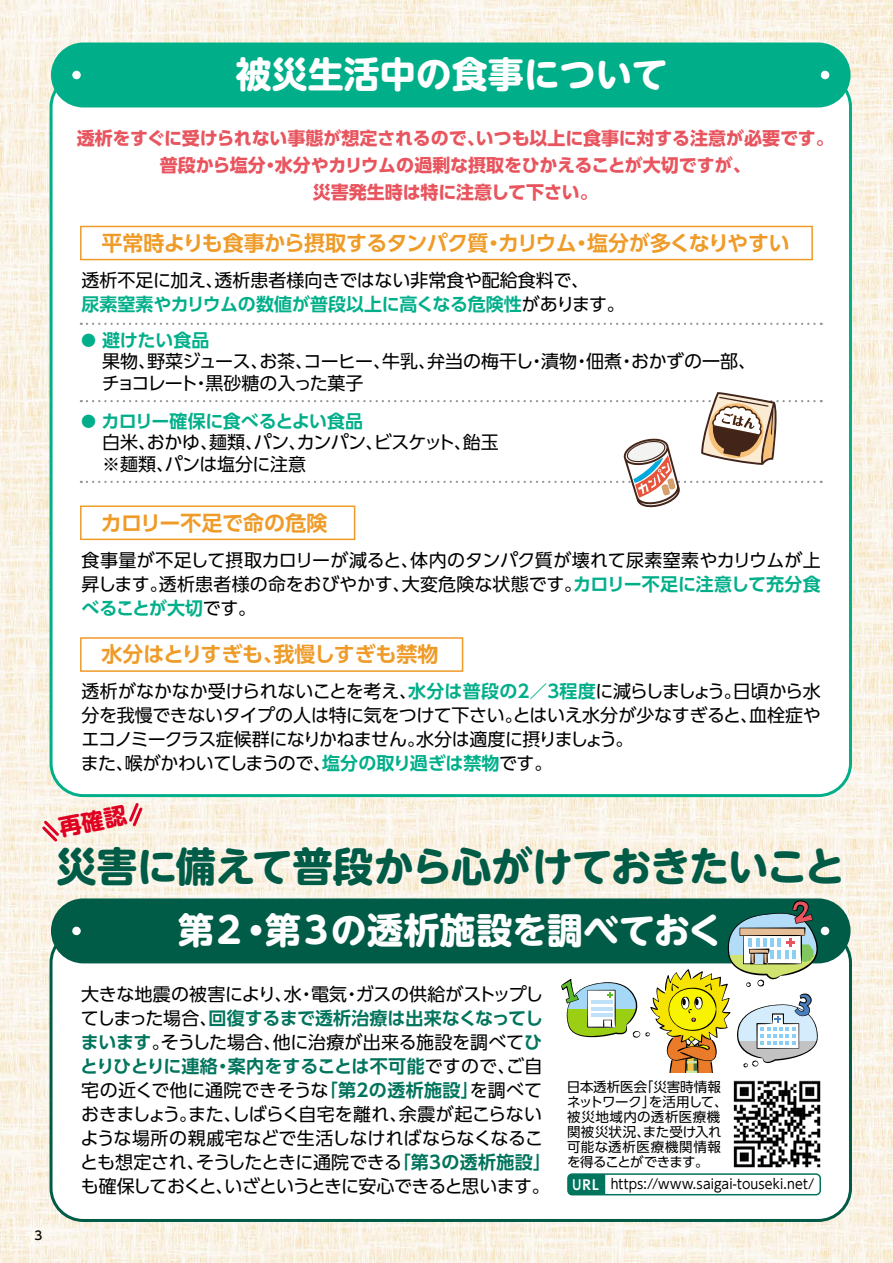
<style>
.page{position:relative;width:893px;height:1263px;background:#fff}
.page>*{position:absolute;margin:0;border:0;box-sizing:border-box;transform-origin:0 0}
.t1{font:700 40.5px "UD Shin M Go Pro";letter-spacing:-.03em;color:#005b47}
.t2{font:700 36px "UD Shin M Go Pro";letter-spacing:-.02em;color:#fff}
.t3{font:700 36px "UD Shin M Go Pro";color:#fff}
.t4{font:700 21px "UD Shin Go Pro De";letter-spacing:-.035em;color:#ef9b28}
.t5{font:700 21px "UD Shin Go Pro De";letter-spacing:-.01em;color:#ef9b28}
.t6{font:18px/24px "UD Shin Go Pro";letter-spacing:-.015em;color:#000}
.t7{font:700 18px/27px "UD Shin Go Pro";letter-spacing:-.005em;color:#e8555f;text-align:center}
.t8{font:18px/24px "UD Shin Go Pro";letter-spacing:.005em;color:#000}
.t9{font:700 18px "UD Shin Go Pro De";color:#00745c}
.t10{font:700 18px "UD Shin Go Pro De";letter-spacing:-.01em;color:#00af8a}
.t11{font:700 18px "UD Shin Go Pro De";letter-spacing:-.035em;color:#00af8a}
.t12{font:15px "UD Shin Go Pro";color:#00af8a}
.t13{font:13.5px/15px "UD Shin Go Pro";letter-spacing:.01em;color:#000}
.t14{font:13.5px "UD Shin Go Pro";letter-spacing:.01em;color:#000;scale:.93 1}
.t15{font:500 12px "UD Shin Go Pro";color:#000}
.s1{font-family:"UD Shin Go Pro";font-weight:400;color:#000}
.s2{font-family:"UD Shin Go Pro De";font-weight:700;color:#00af8a}
.s3{font-family:"UD Shin Go Pro De";font-weight:700;color:#00745c}
.s4{font-family:"UD Shin Go Pro De";font-weight:700;color:#fff}
</style>
<div class="page">
<img style="left:0;top:0;width:893px;height:1263px">
<div style="left:51px;top:930px;width:799px;height:290px;background:#fff;border-radius:32px"></div>
<div style="left:50px;top:929px;width:802px;height:293px;border:3px solid #005b47;border-radius:32px"></div>
<div style="left:51px;top:898px;width:799px;height:65px;background:#005b47;border-radius:32px"></div>
<div style="left:72px;top:927px;width:9px;height:8px;background:#fff;border-radius:50%"></div>
<div style="left:821px;top:927px;width:8px;height:8px;background:#fff;border-radius:50%"></div>
<div style="left:51px;top:75px;width:799px;height:721px;background:#fff;border-radius:32px"></div>
<div style="left:80px;top:226px;width:733px;height:34px;border:2px solid #ef9b28"></div>
<div style="left:80px;top:505px;width:275px;height:35px;border:2px solid #ef9b28"></div>
<div style="left:80px;top:637px;width:383px;height:35px;border:2px solid #ef9b28"></div>
<svg style="left:81px;top:323px;width:741px;height:2px"></svg>
<div style="left:51px;top:43px;width:800px;height:64px;background:#00af8a;border-radius:32px"></div>
<div style="left:72px;top:71px;width:9px;height:8px;background:#fff;border-radius:50%"></div>
<div style="left:821px;top:71px;width:8px;height:8px;background:#fff;border-radius:50%"></div>
<svg style="left:561px;top:900px;width:257px;height:172px"></svg>
<div style="left:567px;top:1173px;width:254px;height:22px;border:2px solid #00745c;border-radius:4px"></div>
<svg style="left:568px;top:1174px;width:37px;height:21px"></svg>
<img style="left:733px;top:1080px;width:87px;height:87px">
<svg style="left:81px;top:392px;width:741px;height:116px"></svg>
<svg style="left:40px;top:800px;width:105px;height:44px;background:#f8e5d8"></svg>
<h2 class="t3" style="left:236px;top:45px;width:433px">被災生活中の食事について</h2>
<p class="t7" style="left:77px;top:124px;width:759px">透析をすぐに受けられない事態が想定されるので、いつも以上に食事に対する注意が必要です。普段から塩分・水分やカリウムの過剰な摂取をひかえることが大切ですが、<br>災害発生時は特に注意して下さい。</p>
<p class="t4" style="left:102px;top:226px;width:690px">平常時よりも食事から摂取するタンパク質・カリウム・塩分が多くなりやすい</p>
<p class="t6" style="left:82px;top:268px;width:509px">透析不足に加え、透析患者様向きではない非常食や配給食料で、</p>
<p class="t10" style="left:82px;top:290px;width:545px">尿素窒素やカリウムの数値が普段以上に高くなる危険性<span class="s1">があります。</span></p>
<p class="t10" style="left:102px;top:325px;width:109px">避けたい食品</p>
<p class="t6" style="left:102px;top:350px;width:656px;line-height:21.8px">果物、野菜ジュース、お茶、コーヒー、牛乳、弁当の梅干し・漬物・佃煮・おかずの一部、チョコレート・黒砂糖の入った菓子</p>
<p class="t12" style="left:81px;top:328px;width:16px">●</p>
<p class="t10" style="left:102px;top:406px;width:263px">カロリー確保に食べるとよい食品</p>
<p class="t6" style="left:102px;top:431px;width:398px;line-height:21.8px">白米、おかゆ、麺類、パン、カンパン、ビスケット、飴玉※麺類、パンは塩分に注意</p>
<p class="t12" style="left:81px;top:409px;width:16px">●</p>
<p class="t5" style="left:101px;top:506px;width:228px">カロリー不足で命の危険</p>
<p class="t8" style="left:82px;top:547px;width:741px">食事量が不足して摂取カロリーが減ると、体内のタンパク質が壊れて尿素窒素やカリウムが上昇します。透析患者様の命をおびやかす、大変危険な状態です。<span class="s2">カロリー不足に注意して充分食</span></p>
<p class="t11" style="left:82px;top:593px;width:176px">べることが大切<span class="s1">です。</span></p>
<p class="t5" style="left:102px;top:637px;width:338px">水分はとりすぎも、我慢しすぎも禁物</p>
<p class="t6" style="left:81px;top:679px;width:741px">透析がなかなか受けられないことを考え、<span class="s2">水分は普段の２／３程度</span>に減らしましょう。日頃から水分を我慢できないタイプの人は特に気をつけて下さい。とはいえ水分が少なすぎると、血栓症やエコノミークラス症候群になりかねません。水分は適度に摂りましょう。<br>また、喉がかわいてしまうので、<span class="s2">塩分の取り過ぎは禁物</span>です。</p>
<p class="t15" style="left:35px;top:1225px;width:9px">3</p>
<h1 class="t1" style="left:56px;top:833px;width:790px">災害に備えて普段から心がけておきたいこと</h1>
<h2 class="t2" style="left:178px;top:901px;width:547px">第２・第３の透析施設を調べておく</h2>
<p class="t6" style="left:81px;top:982px;width:463px">大きな地震の被害により、水・電気・ガスの供給がストップし</p>
<p class="t9" style="left:81px;top:1004px;width:463px"><span class="s1">てしまった場合、</span>回復するまで透析治療は出来なくなってし</p>
<p class="t6" style="left:81px;top:1030px;width:463px"><span class="s3">まいます</span>。そうした場合、他に治療が出来る施設を調べて<span class="s3">ひ</span></p>
<p class="t9" style="left:80px;top:1052px;width:463px">とりひとりに連絡・案内をすることは不可能<span class="s1">ですので、ご自</span></p>
<p class="t6" style="left:80px;top:1078px;width:472px">宅の近くで他に通院できそうな<span class="s3">「第2の透析施設」</span>を調べておきましょう。また、しばらく自宅を離れ、余震が起こらないような場所の親戚宅などで生活しなければならなくなることも想定され、そうしたときに通院できる<span class="s3">「第3の透析施設」</span>も確保しておくと、いざというときに安心できると思います。</p>
<p class="t13" style="left:567px;top:1079px;width:162px">日本透析医会「災害時情報ネットワーク」を活用して、被災地域内の透析医療機関被災状況、また受け入れ可能な透析医療機関情報を得ることができます。</p>
<p class="t14" style="left:572px;top:1173px;width:262px"><span class="s4">URL</span> https://www.saigai-touseki.net/</p>
</div>
